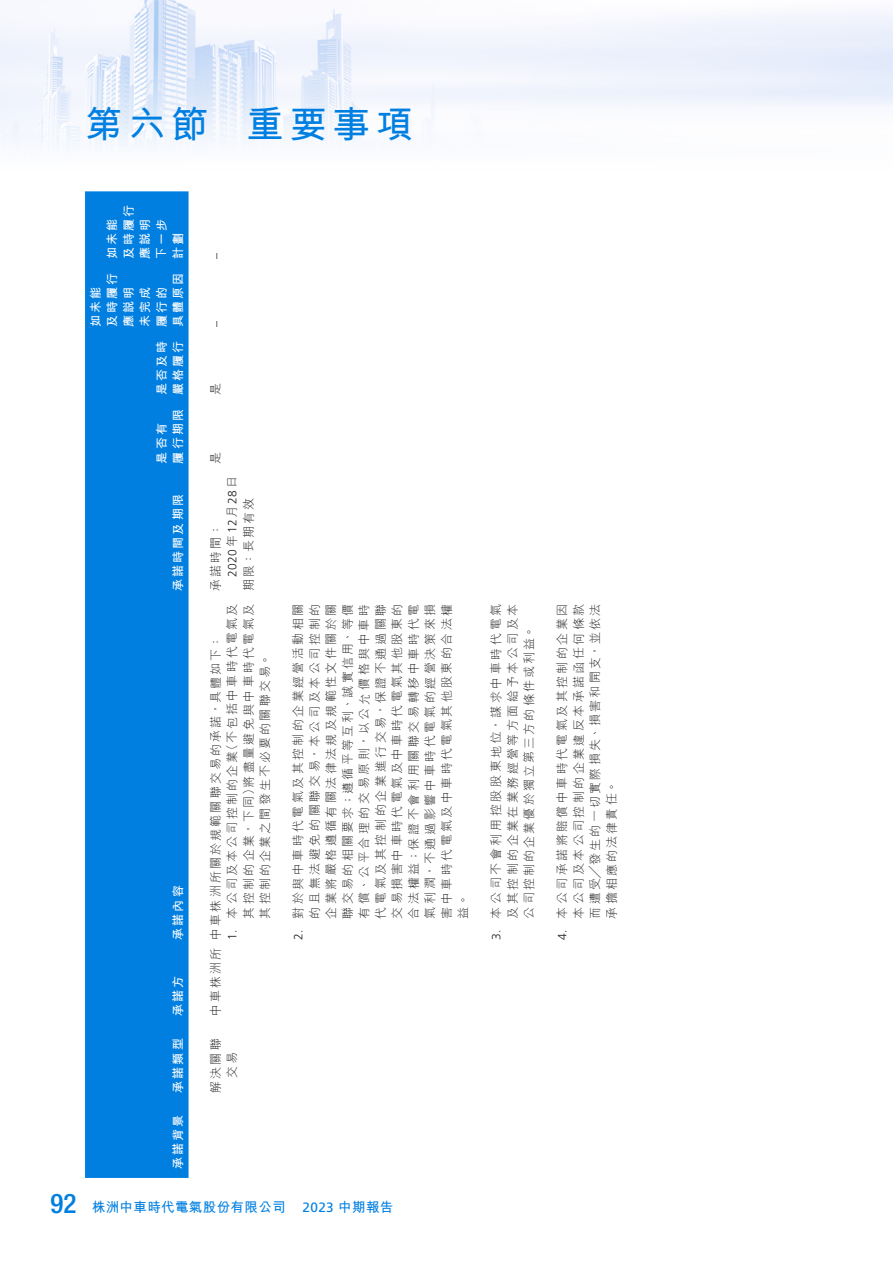
<style>
.page{position:relative;width:893px;height:1263px;background:#fff}
.page>*{position:absolute;margin:0;border:0;box-sizing:border-box;transform-origin:0 0}
.t1{font:700 37.5px "M Hei HK";letter-spacing:.15em;color:#007fe1}
.t2{font:700 13.5px "M Hei HK";letter-spacing:.03em;color:#007fe1}
._50_Table_Body{font:300 12px/16.5px "M Hei HK";letter-spacing:.19em;color:#231f20;text-align:justify}
._50_Table_Body-2{font:700 12px/16.5px "M Hei HK";letter-spacing:.18em;color:#fff}
._50_Table_Body-3{font:300 12px "Frutiger LT Std";color:#231f20}
.s1{font-family:"Frutiger LT Std"}
.s2{font-family:"Helvetica Neue LT Std";font-weight:500;font-stretch:condensed;font-size:27px}
.s3{font-family:"Frutiger LT Std";font-weight:400}
</style>
<div class="page">
<img style="left:0;top:0;width:893px;height:149px">
<div style="left:85px;top:191px;width:104px;height:987px;background:#007fe1"></div>
<h1 class="t1" style="left:85px;top:97px;width:330px">第六節 重要事項</h1>
<p class="_50_Table_Body-2" style="left:119px;top:259px;width:56px;rotate:-90deg">及時履行應說明</p>
<p class="_50_Table_Body-2" style="left:103px;top:259px;width:42px;rotate:-90deg">如未能</p>
<p class="_50_Table_Body-2" style="left:152px;top:259px;width:42px;rotate:-90deg">下一步</p>
<p class="_50_Table_Body-2" style="left:169px;top:259px;width:28px;rotate:-90deg">計劃</p>
<p class="_50_Table_Body-2" style="left:103px;top:327px;width:56px;rotate:-90deg">及時履行應說明</p>
<p class="_50_Table_Body-2" style="left:169px;top:327px;width:56px;rotate:-90deg">具體原因</p>
<p class="_50_Table_Body-2" style="left:86px;top:327px;width:42px;rotate:-90deg">如未能</p>
<p class="_50_Table_Body-2" style="left:136px;top:327px;width:42px;rotate:-90deg">未完成</p>
<p class="_50_Table_Body-2" style="left:152px;top:327px;width:42px;rotate:-90deg">履行的</p>
<p class="_50_Table_Body-2" style="left:152px;top:395px;width:56px;rotate:-90deg">是否及時嚴格履行</p>
<p class="_50_Table_Body-2" style="left:169px;top:463px;width:56px;rotate:-90deg">履行期限</p>
<p class="_50_Table_Body-2" style="left:152px;top:463px;width:42px;rotate:-90deg">是否有</p>
<p class="_50_Table_Body-2" style="left:169px;top:591px;width:98px;rotate:-90deg">承諾時間及期限</p>
<p class="_50_Table_Body-2" style="left:169px;top:940px;width:56px;rotate:-90deg">承諾內容</p>
<p class="_50_Table_Body-2" style="left:169px;top:1016px;width:42px;rotate:-90deg">承諾方</p>
<p class="_50_Table_Body-2" style="left:169px;top:1093px;width:56px;rotate:-90deg">承諾類型</p>
<p class="_50_Table_Body-2" style="left:169px;top:1169px;width:56px;rotate:-90deg">承諾背景</p>
<p class="_50_Table_Body-3" style="left:209px;top:259px;width:7px;rotate:-90deg">–</p>
<p class="_50_Table_Body-3" style="left:209px;top:327px;width:7px;rotate:-90deg">–</p>
<p class="_50_Table_Body" style="left:207px;top:395px;width:13px;rotate:-90deg">是</p>
<p class="_50_Table_Body" style="left:207px;top:463px;width:13px;rotate:-90deg">是</p>
<p class="_50_Table_Body" style="left:207px;top:577px;width:102px;text-indent:-14px;rotate:-90deg">承諾時間：<br><span class="s1">2020</span>年<span class="s1">12</span>月<span class="s1">28</span>日</p>
<p class="_50_Table_Body" style="left:240px;top:591px;width:95px;rotate:-90deg">期限：長期有效</p>
<p class="_50_Table_Body" style="left:224px;top:918px;width:316px;text-indent:-21px;rotate:-90deg"><span class="s1">1.</span> 本公司及本公司控制的企業（不包括中車時代電氣及其控制的企業，下同）將盡量避免與中車時代電氣及其控制的企業之間發生不必要的關聯交易。</p>
<p class="_50_Table_Body" style="left:290px;top:918px;width:316px;text-indent:-21px;rotate:-90deg"><span class="s1">2.</span> 對於與中車時代電氣及其控制的企業經營活動相關的且無法避免的關聯交易，本公司及本公司控制的企業將嚴格遵循有關法律法規及規範性文件關於關聯交易的相關要求；遵循平等互利、誠實信用、等價有償、公平合理的交易原則，以公允價格與中車時代電氣及其控制的企業進行交易，保證不通過關聯交易損害中車時代電氣及中車時代電氣其他股東的合法權益；保證不會利用關聯交易轉移中車時代電氣利潤，不通過影響中車時代電氣的經營決策來損害中車時代電氣及中車時代電氣其他股東的合法權益。</p>
<p class="_50_Table_Body" style="left:488px;top:918px;width:316px;text-indent:-21px;rotate:-90deg"><span class="s1">3.</span> 本公司不會利用控股股東地位，謀求中車時代電氣及其控制的企業在業務經營等方面給予本公司及本公司控制的企業優於獨立第三方的條件或利益。</p>
<p class="_50_Table_Body" style="left:554px;top:918px;width:316px;text-indent:-21px;rotate:-90deg"><span class="s1">4.</span> 本公司承諾將賠償中車時代電氣及其控制的企業因本公司及本公司控制的企業違反本承諾函任何條款而遭受╱發生的一切實際損失、損害和開支，並依法承擔相應的法律責任。</p>
<p class="_50_Table_Body" style="left:207px;top:940px;width:305px;rotate:-90deg">中車株洲所關於規範關聯交易的承諾，具體如下：</p>
<p class="_50_Table_Body" style="left:207px;top:1016px;width:70px;rotate:-90deg">中車株洲所</p>
<p class="_50_Table_Body" style="left:207px;top:1093px;width:56px;text-align:center;rotate:-90deg">解決關聯交易</p>
<p class="t2" style="left:51px;top:1197px;width:344px"><span class="s2">92</span> 株洲中車時代電氣股份有限公司 <span class="s3">2023</span> 中期報告</p>
</div>
